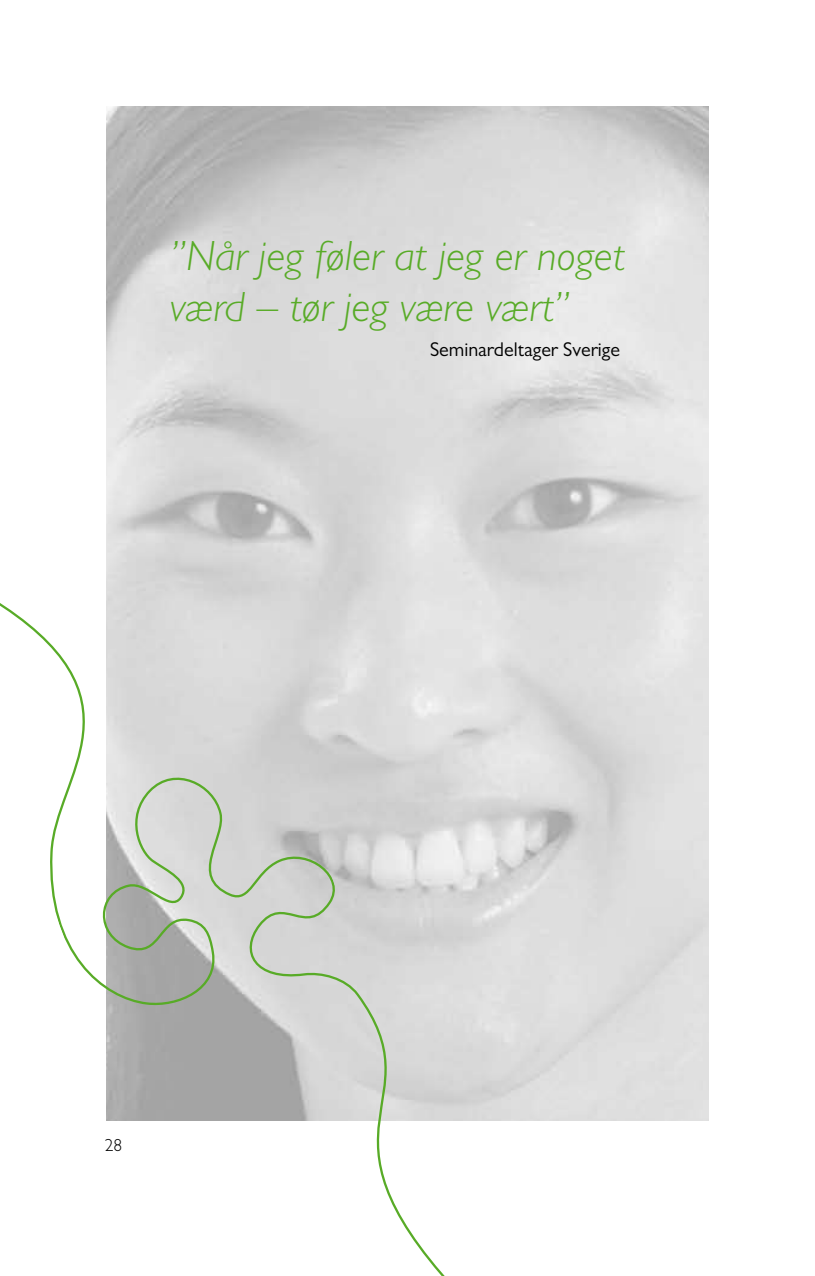
<style>
.page{position:relative;width:815px;height:1276px;background:#fff}
.page>*{position:absolute;margin:0;border:0;box-sizing:border-box;transform-origin:0 0}
.t1{font:italic 300 42.5px/51px "Gill Alt One";color:#58ab27}
.t2{font:20px "Gill Alt One";color:#000}
.t3{font:300 17.5px "Gill Alt One";color:#000}
</style>
<div class="page">
<svg style="left:0;top:594px;width:458px;height:682px"></svg>
<p class="t1" style="left:170px;top:231px;width:456px">”Når jeg føler at jeg er noget værd – tør jeg være vært”</p>
<p class="t2" style="left:430px;top:338px;width:191px">Seminardeltager Sverige</p>
<p class="t3" style="left:105px;top:1135px;width:19px">28</p>
</div>
